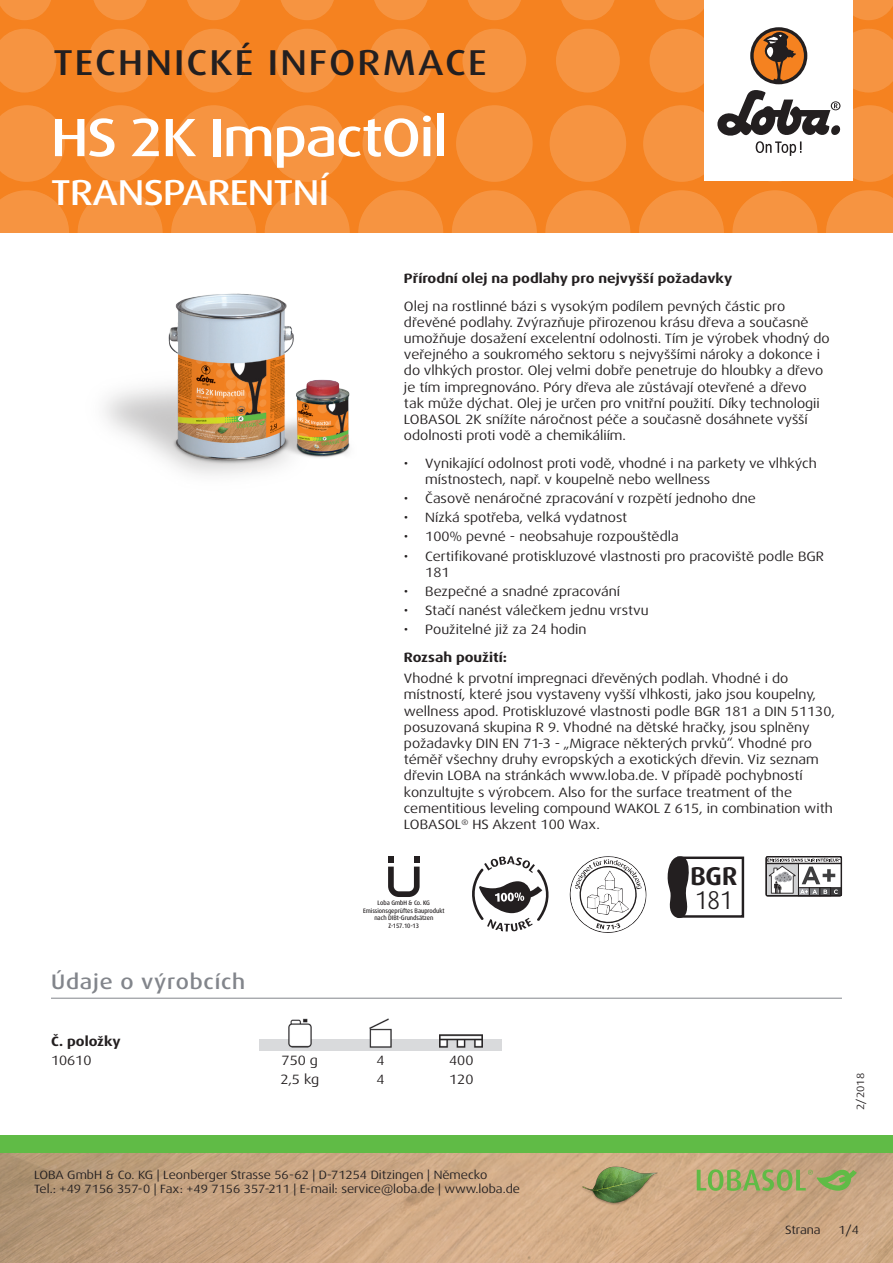
<style>
.page{position:relative;width:893px;height:1263px;background:#fff}
.page>*{position:absolute;margin:0;border:0;box-sizing:border-box;transform-origin:0 0}
.t1{font:500 expanded 54px "Dax Pro";letter-spacing:-.025em;color:#fff}
.t2{font:500 expanded 36px "Dax Pro";letter-spacing:.06em;color:#231f20}
.t3{font:500 expanded 36px "Dax Pro";letter-spacing:-.015em;color:#fff}
.Logos_Erweiterung{font:700 expanded 25.8px/24px "Dax Pro";color:#231f20;scale:.88 1}
.Titel_grau{font:500 expanded 21px "Dax Pro";letter-spacing:.04em;color:#82858b}
.Text{font:expanded 13.5px/16.2px "Dax Pro";color:#231f20}
.Text_Bold{font:700 expanded 13.5px "Dax Pro";color:#231f20}
.Text_zentriert{font:expanded 13.5px "Dax Pro";color:#231f20}
.Pagina{font:expanded 12px/14.4px "Dax Pro";color:#231f20}
.t4{font:expanded 10.5px "Dax Pro";color:#231f20}
.DIBT{font:500 expanded 6.45px/7.5px "Dax Pro";color:#231f20;text-align:center;scale:.82 1}
.s1{font-weight:400}
</style>
<div class="page">
<div style="left:0;top:0;width:893px;height:233px;background:#f58220"></div>
<svg style="left:0;top:190px;width:69px;height:43px"></svg>
<svg style="left:78px;top:190px;width:85px;height:85px;fill:#f69441"></svg>
<svg style="left:171px;top:190px;width:85px;height:85px;fill:#f69441"></svg>
<svg style="left:265px;top:190px;width:85px;height:85px;fill:#f69441"></svg>
<svg style="left:358px;top:190px;width:85px;height:85px;fill:#f69441"></svg>
<svg style="left:545px;top:190px;width:85px;height:85px;fill:#f69441"></svg>
<svg style="left:452px;top:190px;width:85px;height:85px;fill:#f69441"></svg>
<svg style="left:732px;top:190px;width:85px;height:85px;fill:#f69441"></svg>
<svg style="left:639px;top:190px;width:85px;height:85px;fill:#f69441"></svg>
<svg style="left:826px;top:190px;width:67px;height:43px"></svg>
<svg style="left:0;top:105px;width:65px;height:77px"></svg>
<svg style="left:82px;top:105px;width:76px;height:77px"></svg>
<svg style="left:175px;top:105px;width:77px;height:77px"></svg>
<svg style="left:269px;top:105px;width:76px;height:77px"></svg>
<svg style="left:456px;top:105px;width:77px;height:77px"></svg>
<svg style="left:362px;top:105px;width:77px;height:77px"></svg>
<svg style="left:550px;top:105px;width:76px;height:77px"></svg>
<svg style="left:0;top:29px;width:56px;height:63px"></svg>
<svg style="left:182px;top:29px;width:64px;height:63px"></svg>
<svg style="left:88px;top:29px;width:64px;height:63px"></svg>
<svg style="left:275px;top:29px;width:64px;height:63px"></svg>
<svg style="left:462px;top:29px;width:64px;height:63px"></svg>
<svg style="left:369px;top:29px;width:64px;height:63px"></svg>
<svg style="left:556px;top:29px;width:64px;height:63px"></svg>
<svg style="left:0;top:0;width:51px;height:20px"></svg>
<svg style="left:187px;top:0;width:53px;height:20px"></svg>
<svg style="left:468px;top:0;width:53px;height:20px"></svg>
<svg style="left:655px;top:0;width:49px;height:20px"></svg>
<svg style="left:93px;top:0;width:54px;height:20px"></svg>
<svg style="left:374px;top:0;width:54px;height:20px"></svg>
<svg style="left:281px;top:0;width:53px;height:20px"></svg>
<svg style="left:561px;top:0;width:54px;height:20px"></svg>
<svg style="left:853px;top:0;width:40px;height:20px"></svg>
<img style="left:0;top:1152px;width:893px;height:111px">
<div style="left:0;top:1135px;width:893px;height:17px;background:#60bb46"></div>
<div style="left:704px;top:0;width:149px;height:181px;background:#fff"></div>
<svg style="left:643px;top:28px;width:250px;height:154px"></svg>
<img style="left:578px;top:1161px;width:82px;height:81px">
<svg style="left:697px;top:1169px;width:160px;height:22px"></svg>
<hr style="left:51px;top:998px;width:791px;height:1px;background:#82858b">
<img style="left:259px;top:1018px;width:243px;height:22px">
<img style="left:259px;top:1040px;width:243px;height:10px">
<img style="left:104px;top:272px;width:246px;height:203px">
<svg style="left:388px;top:856px;width:32px;height:41px"></svg>
<svg style="left:472px;top:856px;width:77px;height:75px"></svg>
<svg style="left:570px;top:856px;width:76px;height:77px"></svg>
<div style="left:677px;top:856px;width:67px;height:62px;border:2px solid #231f20"></div>
<svg style="left:668px;top:856px;width:24px;height:62px"></svg>
<svg style="left:766px;top:856px;width:76px;height:40px"></svg>
<h2 class="t2" style="left:53px;top:40px;width:435px">TECHNICKÉ INFORMACE</h2>
<p class="t1" style="left:51px;top:103px;width:398px">HS 2K ImpactOil</p>
<h2 class="t3" style="left:51px;top:169px;width:279px">TRANSPARENTNÍ</h2>
<p class="Text_Bold" style="left:404px;top:269px;width:330px">Přírodní olej na podlahy pro nejvyšší požadavky</p>
<p class="Text" style="left:404px;top:298px;width:427px">Olej na rostlinné bázi s vysokým podílem pevných částic pro dřevěné podlahy. Zvýrazňuje přirozenou krásu dřeva a současně umožňuje dosažení excelentní odolnosti. Tím je výrobek vhodný do veřejného a soukromého sektoru s nejvyššími nároky a dokonce i do vlhkých prostor. Olej velmi dobře penetruje do hloubky a dřevo je tím impregnováno. Póry dřeva ale zůstávají otevřené a dřevo tak může dýchat. Olej je určen pro vnitřní použití. Díky technologii LOBASOL 2K snížíte náročnost péče a současně dosáhnete vyšší odolnosti proti vodě a chemikáliím.</p>
<p class="Text" style="left:425px;top:455px;width:393px;text-indent:-21px">• Vynikající odolnost proti vodě, vhodné i na parkety ve vlhkých místnostech, např. v koupelně nebo wellness</p>
<p class="Text" style="left:404px;top:490px;width:353px">• Časově nenáročné zpracování v rozpětí jednoho dne</p>
<p class="Text" style="left:404px;top:510px;width:225px">• Nízká spotřeba, velká vydatnost</p>
<p class="Text" style="left:404px;top:529px;width:276px">• 100% pevné - neobsahuje rozpouštědla</p>
<p class="Text" style="left:425px;top:548px;width:400px;text-indent:-21px">• Certifikované protiskluzové vlastnosti pro pracoviště podle BGR<br>181</p>
<p class="Text" style="left:404px;top:583px;width:218px">• Bezpečné a snadné zpracování</p>
<p class="Text" style="left:404px;top:602px;width:246px">• Stačí nanést válečkem jednu vrstvu</p>
<p class="Text" style="left:404px;top:622px;width:184px">• Použitelné již za 24 hodin</p>
<p class="Text_Bold" style="left:404px;top:649px;width:105px">Rozsah použití:</p>
<p class="Text" style="left:404px;top:671px;width:432px">Vhodné k prvotní impregnaci dřevěných podlah. Vhodné i do místností, které jsou vystaveny vyšší vlhkosti, jako jsou koupelny, wellness apod. Protiskluzové vlastnosti podle BGR 181 a DIN 51130, posuzovaná skupina R 9. Vhodné na dětské hračky, jsou splněny požadavky DIN EN 71-3 - „Migrace některých prvků“. Vhodné pro téměř všechny druhy evropských a exotických dřevin. Viz seznam dřevin LOBA na stránkách www.loba.de. V případě pochybností konzultujte s výrobcem. Also for the surface treatment of the cementitious leveling compound WAKOL Z 615, in combination with LOBASOL<sup>®</sup> HS Akzent 100 Wax.</p>
<p class="Titel_grau" style="left:51px;top:969px;width:196px">Údaje o výrobcích</p>
<p class="DIBT" style="left:363px;top:899px;width:101px">Loba GmbH &amp; Co. KG<br>Emissionsgeprüftes Bauprodukt nach DIBt-Grundsätzen<br>Z-157.10-13</p>
<p class="Text_Bold" style="left:51px;top:1033px;width:71px">Č. položky</p>
<p class="Text" style="left:51px;top:1053px;width:42px">10610</p>
<p class="Text_zentriert" style="left:282px;top:1052px;width:38px">750 g</p>
<p class="Text_zentriert" style="left:377px;top:1052px;width:10px">4</p>
<p class="Text_zentriert" style="left:449px;top:1052px;width:26px">400</p>
<p class="Text_zentriert" style="left:280px;top:1071px;width:40px">2,5 kg</p>
<p class="Text_zentriert" style="left:377px;top:1071px;width:10px">4</p>
<p class="Text_zentriert" style="left:449px;top:1071px;width:26px">120</p>
<p class="Logos_Erweiterung" style="left:690px;top:864px;width:55px">BGR<br><span class="s1">181</span></p>
<p class="t4" style="left:854px;top:1110px;width:38px;rotate:-90deg">2/2018</p>
<p class="Pagina" style="left:34px;top:1167px;width:487px">LOBA GmbH &amp; Co. KG | Leonberger Strasse 56-62 | D-71254 Ditzingen | Německo<br>Tel.: +49 7156 357-0 | Fax: +49 7156 357-211 | E-mail: service@loba.de | www.loba.de</p>
<p class="Pagina" style="left:785px;top:1223px;width:37px">Strana</p>
<p class="Pagina" style="left:838px;top:1223px;width:22px">1/4</p>
</div>
